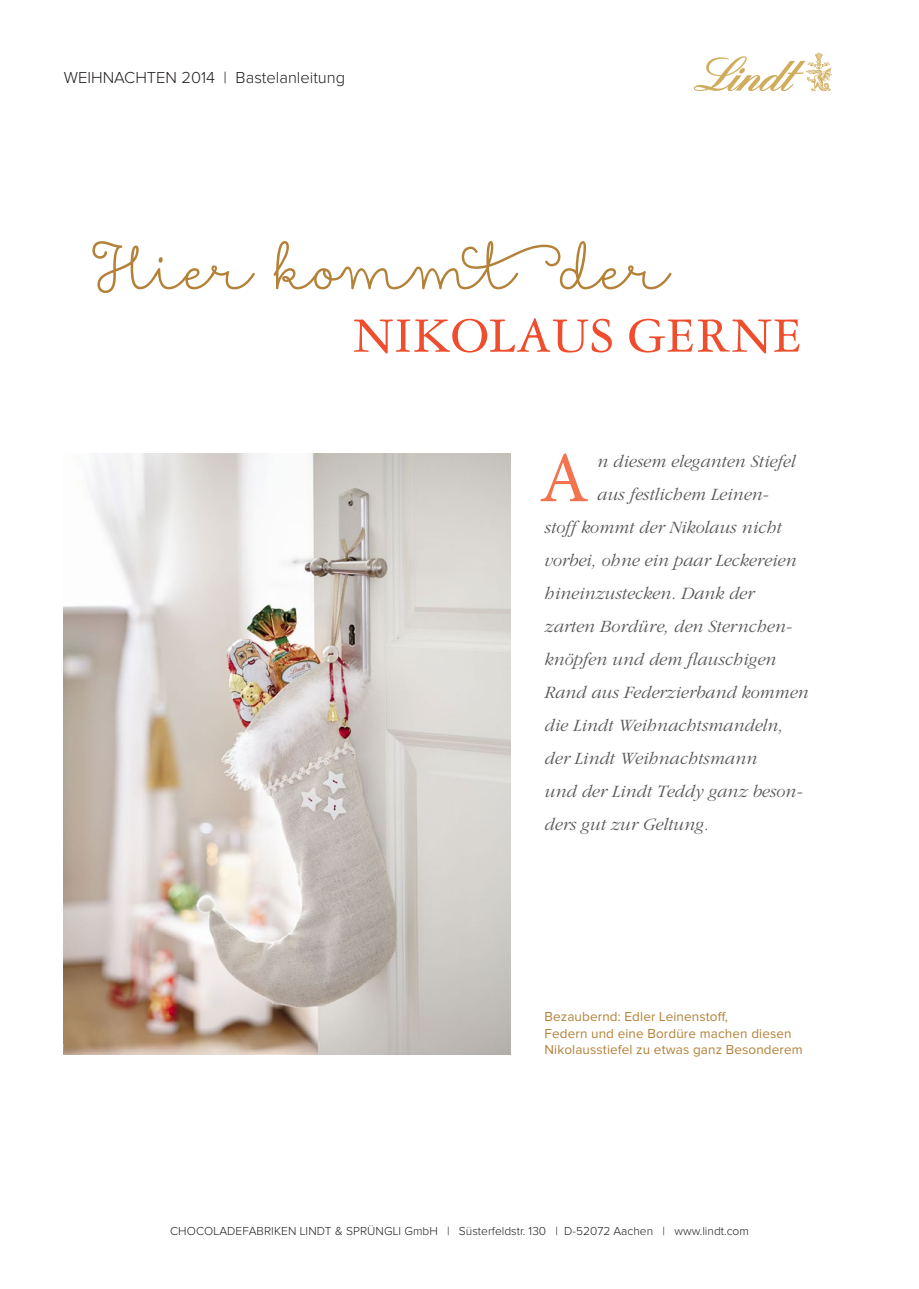
<style>
.page{position:relative;width:919px;height:1289px;background:#fff}
.page>*{position:absolute;margin:0;border:0;box-sizing:border-box;transform-origin:0 0}
.t1{font:72px "Minion Pro";color:#f3734e}
.t2{font:61.05px "Showcase Script";color:#b38138}
.t3{font:52.5px "Garamond Three LT";letter-spacing:.01em;color:#ef4d2d}
.t4{font:italic 300 18px "Garamond LT";color:#57585a}
.t5{font:300 16.5px "Proxima Nova";color:#231f20}
.t6{font:13.5px/16.5px "Proxima Nova";letter-spacing:.01em;color:#b38138}
.t7{font:300 12px "Proxima Nova";letter-spacing:.01em;color:#231f20}
</style>
<div class="page">
<img style="left:64px;top:453px;width:446px;height:601px">
<svg style="left:693px;top:53px;width:139px;height:39px"></svg>
<p class="t5" style="left:64px;top:70px;width:283px">weihnachten 2014 | Bastelanleitung</p>
<h2 class="t2" style="left:89px;top:231px;width:581px">Hier kommtder</h2>
<h3 class="t3" style="left:353px;top:307px;width:450px">NIKOLAUS GERNE</h3>
<h1 class="t1" style="left:539px;top:430px;width:51px">A</h1>
<p class="t4" style="left:597px;top:451px;width:200px">n diesem eleganten Stiefel</p>
<p class="t4" style="left:597px;top:484px;width:173px">aus festlichem Leinen-</p>
<p class="t4" style="left:544px;top:517px;width:238px">stoff kommt der Nikolaus nicht</p>
<p class="t4" style="left:544px;top:550px;width:253px">vorbei, ohne ein paar Leckereien</p>
<p class="t4" style="left:544px;top:583px;width:211px">hineinzustecken. Dank der</p>
<p class="t4" style="left:544px;top:616px;width:249px">zarten Bordüre, den Sternchen-</p>
<p class="t4" style="left:544px;top:649px;width:233px">knöpfen und dem flauschigen</p>
<p class="t4" style="left:544px;top:682px;width:265px">Rand aus Federzierband kommen</p>
<p class="t4" style="left:544px;top:715px;width:240px">die Lindt Weihnachtsmandeln,</p>
<p class="t4" style="left:544px;top:748px;width:214px">der Lindt Weihnachtsmann</p>
<p class="t4" style="left:544px;top:781px;width:259px">und der Lindt Teddy ganz beson-</p>
<p class="t4" style="left:544px;top:814px;width:166px">ders gut zur Geltung.</p>
<p class="t6" style="left:544px;top:1009px;width:259px">Bezaubernd: Edler Leinenstoff,<br>Federn und eine Bordüre machen diesen<br>Nikolausstiefel zu etwas ganz Besonderem</p>
<p class="t7" style="left:170px;top:1225px;width:580px">Chocoladefabriken Lindt &amp; Sprüngli GmbH | Süsterfeldstr. 130 | D-52072 Aachen | www.lindt.com</p>
</div>
